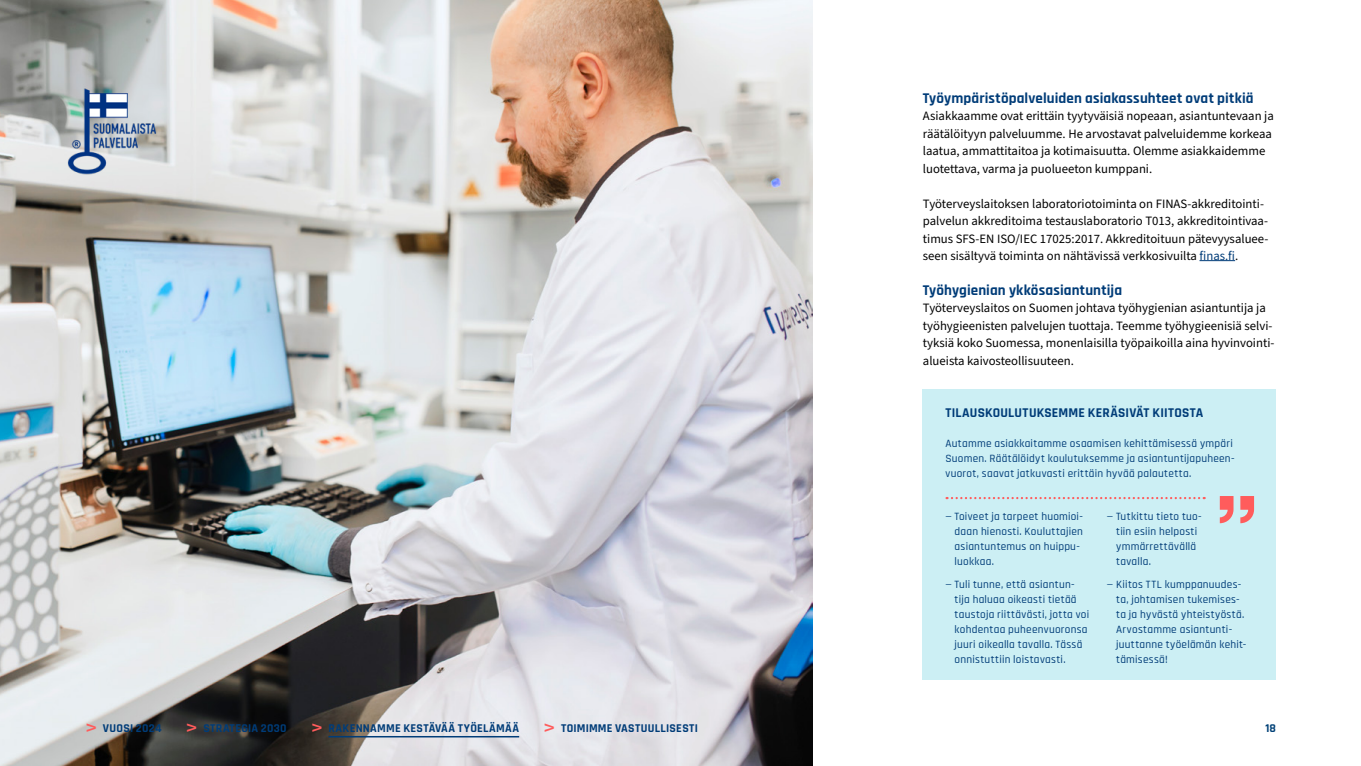
<style>
.page{position:relative;width:1361px;height:766px;background:#fff}
.page>*{position:absolute;margin:0;border:0;box-sizing:border-box;transform-origin:0 0}
.t1{font:700 15px "Rajdhani";letter-spacing:.01em;color:#003c78}
.t2{font:700 13.5px "Rajdhani";letter-spacing:.015em;color:#003c78}
.t3{font:12.75px/17.5px "Source Sans 3";color:#000}
.t4{font:700 12px "Rajdhani";letter-spacing:.025em;color:#003c78}
.t5{font:700 12px "Rajdhani";color:#004177}
.t6{font:500 11.25px/15px "Rajdhani";letter-spacing:.025em;color:#003c78}
.s1{font-weight:600;font-size:22.5px;color:#ff5c5c}
.s2{color:#003c78}
</style>
<div class="page">
<img style="left:0;top:0;width:812px;height:765px">
<hr style="left:1199px;top:260px;width:36px;height:1px;background:#003c78">
<div style="left:923px;top:389px;width:353px;height:105px;background:#cceff4"></div>
<div style="left:923px;top:487px;width:353px;height:192px;background:#cceff4"></div>
<svg style="left:1219px;top:496px;width:14px;height:27px"></svg>
<svg style="left:1240px;top:496px;width:14px;height:27px"></svg>
<svg style="left:946px;top:497px;width:258px;height:2px"></svg>
<img style="left:53px;top:71px;width:118px;height:119px">
<hr style="left:328px;top:735px;width:191px;height:2px;background:#003c78">
<p class="t4" style="left:85px;top:720px;width:614px"><span class="s1">&gt;</span> VUOSI 2024 <span class="s1">&gt;</span> STRATEGIA 2030 <span class="s1">&gt;</span> RAKENNAMME KESTÄVÄÄ TYÖELÄMÄÄ <span class="s1">&gt;</span> TOIMIMME VASTUULLISESTI</p>
<p class="t1" style="left:923px;top:89px;width:332px">Työympäristöpalveluiden asiakassuhteet ovat pitkiä</p>
<p class="t3" style="left:923px;top:107px;width:352px">Asiakkaamme ovat erittäin tyytyväisiä nopeaan, asiantuntevaan ja räätälöityyn palveluumme. He arvostavat palveluidemme korkeaa laatua, ammattitaitoa ja kotimaisuutta. Olemme asiakkaidemme luotettava, varma ja puolueeton kumppani.</p>
<p class="t3" style="left:923px;top:194px;width:347px">Työterveyslaitoksen laboratoriotoiminta on FINAS-akkreditointi&shy;palvelun akkreditoima testauslaboratorio T013, akkreditointivaa&shy;timus SFS-EN ISO/IEC 17025:2017. Akkreditoituun pätevyysaluee&shy;seen sisältyvä toiminta on nähtävissä verkkosivuilta <span class="s2">finas.fi</span>.</p>
<p class="t1" style="left:923px;top:281px;width:201px">Työhygienian ykkösasiantuntija</p>
<p class="t3" style="left:923px;top:299px;width:353px">Työterveyslaitos on Suomen johtava työhygienian asiantuntija ja työhygieenisten palvelujen tuottaja. Teemme työhygieenisiä selvi&shy;tyksiä koko Suomessa, monenlaisilla työpaikoilla aina hyvinvointi&shy;alueista kaivosteollisuuteen.</p>
<p class="t2" style="left:945px;top:405px;width:259px">TILAUSKOULUTUKSEMME KERÄSIVÄT KIITOSTA</p>
<p class="t6" style="left:945px;top:436px;width:290px;text-align:justify">Autamme asiakkaitamme osaamisen kehittämisessä ympäri Suomen. Räätälöidyt koulutuksemme ja asiantuntijapuheen&shy;vuorot, saavat jatkuvasti erittäin hyvää palautetta.</p>
<p class="t6" style="left:954px;top:509px;width:130px;text-indent:-9px">— Toiveet ja tarpeet huomioi&shy;daan hienosti. Kouluttajien asiantuntemus on huippu&shy;luokkaa.</p>
<p class="t6" style="left:954px;top:577px;width:136px;text-indent:-9px">— Tuli tunne, että asiantun&shy;tija haluaa oikeasti tietää taustoja riittävästi, jotta voi kohdentaa puheenvuoronsa juuri oikealla tavalla. Tässä onnistuttiin loistavasti.</p>
<p class="t6" style="left:1116px;top:509px;width:87px;text-indent:-9px">— Tutkittu tieto tuo&shy;tiin esiin helposti ymmärrettävällä tavalla.</p>
<p class="t6" style="left:1116px;top:577px;width:132px;text-indent:-9px">— Kiitos TTL kumppanuudes&shy;ta, johtamisen tukemises&shy;ta ja hyvästä yhteistyöstä.<br>Arvostamme asiantunti&shy;juuttanne työelämän kehit&shy;tämisessä!</p>
<p class="t5" style="left:1265px;top:720px;width:12px">18</p>
</div>
